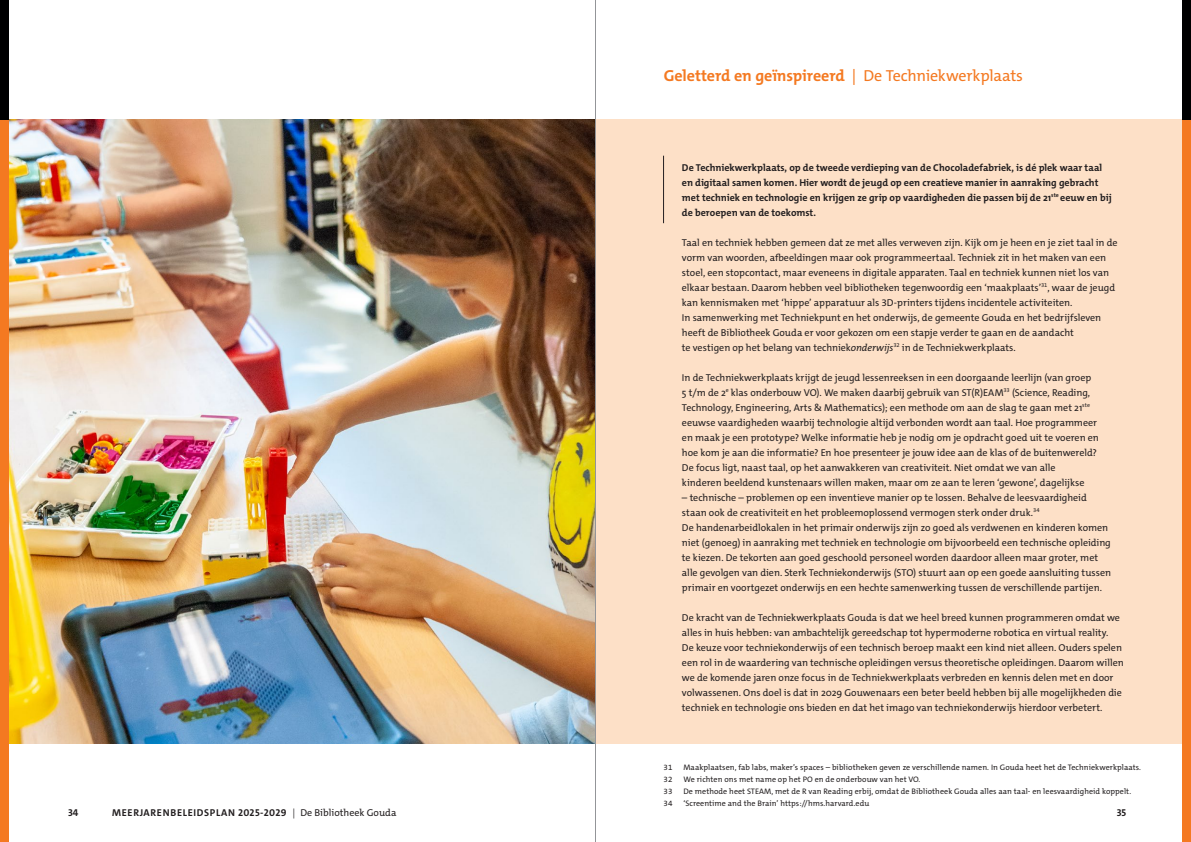
<style>
.page{position:relative;width:1191px;height:842px;background:#fff}
.page>*{position:absolute;margin:0;border:0;box-sizing:border-box;transform-origin:0 0}
.t1{font:700 16px "The Mix C5";letter-spacing:-.005em;color:#f47921}
.t2{font:10px/15px "The Mix C5";letter-spacing:-.005em;color:#231f20}
.t3{font:700 10px/15px "The Mix C5";color:#231f20}
.t4{font:700 10px "The Mix Trial";letter-spacing:.065em;color:#231f20}
.t5{font:8px "The Mix C5";letter-spacing:.01em;color:#231f20}
.s1{font-weight:400}
.s2{font-style:italic}
.s3{font-family:"Helvetica";font-weight:300}
</style>
<div class="page">
<img style="left:9px;top:119px;width:586px;height:625px">
<div style="left:595px;top:119px;width:596px;height:625px;background:#fde0c7"></div>
<div style="left:1182px;top:60px;width:9px;height:782px;background:#f47921"></div>
<div style="left:1182px;top:0;width:9px;height:119px;background:#000001"></div>
<div style="left:0;top:60px;width:9px;height:782px;background:#f47921"></div>
<div style="left:0;top:0;width:9px;height:119px;background:#000001"></div>
<hr style="left:663px;top:156px;width:1px;height:67px;background:#231f20">
<hr style="left:595px;top:0;width:1px;height:842px;background:#939598">
<p class="t1" style="left:664px;top:65px;width:361px">Geletterd en geïnspireerd <span class="s1">| De Techniekwerkplaats</span></p>
<p class="t3" style="left:682px;top:160px;width:431px">De Techniekwerkplaats, op de tweede verdieping van de Chocoladefabriek, is dé plek waar taal en digitaal samen komen. Hier wordt de jeugd op een creatieve manier in aanraking gebracht met techniek en technologie en krijgen ze grip op vaardigheden die passen bij de 21<sup>ste</sup> eeuw en bij de beroepen van de toekomst.</p>
<p class="t2" style="left:682px;top:235px;width:437px">Taal en techniek hebben gemeen dat ze met alles verweven zijn. Kijk om je heen en je ziet taal in de vorm van woorden, afbeeldingen maar ook programmeertaal. Techniek zit in het maken van een stoel, een stopcontact, maar eveneens in digitale apparaten. Taal en techniek kunnen niet los van elkaar bestaan. Daarom hebben veel bibliotheken tegenwoordig een ‘maakplaats’<sup>31</sup>, waar de jeugd kan kennismaken met ‘hippe’ apparatuur als 3D-printers tijdens incidentele activiteiten.</p>
<p class="t2" style="left:682px;top:310px;width:421px">In samenwerking met Techniekpunt en het onderwijs, de gemeente Gouda en het bedrijfsleven heeft de Bibliotheek Gouda er voor gekozen om een stapje verder te gaan en de aandacht<br>te vestigen op het belang van techniek<span class="s2">onderwijs</span><sup>32</sup> in de Techniekwerkplaats.</p>
<p class="t2" style="left:682px;top:370px;width:418px">In de Techniekwerkplaats krijgt de jeugd lessenreeksen in een doorgaande leerlijn (van groep<br>5 t/m de 2<sup>e</sup> klas onderbouw VO). We maken daarbij gebruik van ST(R)EAM<sup>33</sup> (Science, Reading, Technology, Engineering, Arts &amp; Mathematics); een methode om aan de slag te gaan met 21<sup>ste </sup>eeuwse vaardigheden waarbij technologie altijd verbonden wordt aan taal. Hoe programmeer en maak je een prototype? Welke informatie heb je nodig om je opdracht goed uit te voeren en hoe kom je aan die informatie? En hoe presenteer je jouw idee aan de klas of de buitenwereld?</p>
<p class="t2" style="left:682px;top:460px;width:404px">De focus ligt, naast taal, op het aanwakkeren van creativiteit. Niet omdat we van alle kinderen beeldend kunstenaars willen maken, maar om ze aan te leren ‘gewone’, dagelijkse</p>
<p class="t2" style="left:682px;top:490px;width:406px">– technische – problemen op een inventieve manier op te lossen. Behalve de leesvaardigheid staan ook de creativiteit en het probleemoplossend vermogen sterk onder druk.<sup>34</sup></p>
<p class="t2" style="left:682px;top:520px;width:430px">De handenarbeidlokalen in het primair onderwijs zijn zo goed als verdwenen en kinderen komen niet (genoeg) in aanraking met techniek en technologie om bijvoorbeeld een technische opleiding te kiezen. De tekorten aan goed geschoold personeel worden daardoor alleen maar groter, met alle gevolgen van dien. Sterk Techniekonderwijs (STO) stuurt aan op een goede aansluiting tussen primair en voortgezet onderwijs en een hechte samenwerking tussen de verschillende partijen.</p>
<p class="t2" style="left:682px;top:610px;width:439px">De kracht van de Techniekwerkplaats Gouda is dat we heel breed kunnen programmeren omdat we alles in huis hebben: van ambachtelijk gereedschap tot hypermoderne robotica en virtual reality.</p>
<p class="t2" style="left:682px;top:640px;width:443px">De keuze voor techniekonderwijs of een technisch beroep maakt een kind niet alleen. Ouders spelen een rol in de waardering van technische opleidingen versus theoretische opleidingen. Daarom willen we de komende jaren onze focus in de Techniekwerkplaats verbreden en kennis delen met en door volwassenen. Ons doel is dat in 2029 Gouwenaars een beter beeld hebben bij alle mogelijkheden die techniek en technologie ons bieden en dat het imago van techniekonderwijs hierdoor verbetert.</p>
<p class="t5" style="left:663px;top:762px;width:10px">31</p>
<p class="t5" style="left:683px;top:762px;width:459px">Maakplaatsen, fab labs, maker’s spaces – bibliotheken geven ze verschillende namen. In Gouda heet het de Techniekwerkplaats.</p>
<p class="t5" style="left:663px;top:774px;width:10px">32</p>
<p class="t5" style="left:683px;top:774px;width:238px">We richten ons met name op het PO en de onderbouw van het VO.</p>
<p class="t5" style="left:663px;top:786px;width:10px">33</p>
<p class="t5" style="left:683px;top:786px;width:449px">De methode heet STEAM, met de R van Reading erbij, omdat de Bibliotheek Gouda alles aan taal- en leesvaardigheid koppelt.</p>
<p class="t5" style="left:663px;top:798px;width:10px">34</p>
<p class="t5" style="left:683px;top:798px;width:187px">‘Screentime and the Brain’ https://hms.harvard.edu</p>
<p class="t4" style="left:68px;top:808px;width:12px">34</p>
<p class="t4" style="left:112px;top:808px;width:286px">MEERJARENBELEIDSPLAN 2025-2029 <span class="s3">|</span> <span class="s1">De Bibliotheek Gouda</span></p>
<p class="t4" style="left:1116px;top:808px;width:11px">35</p>
</div>
